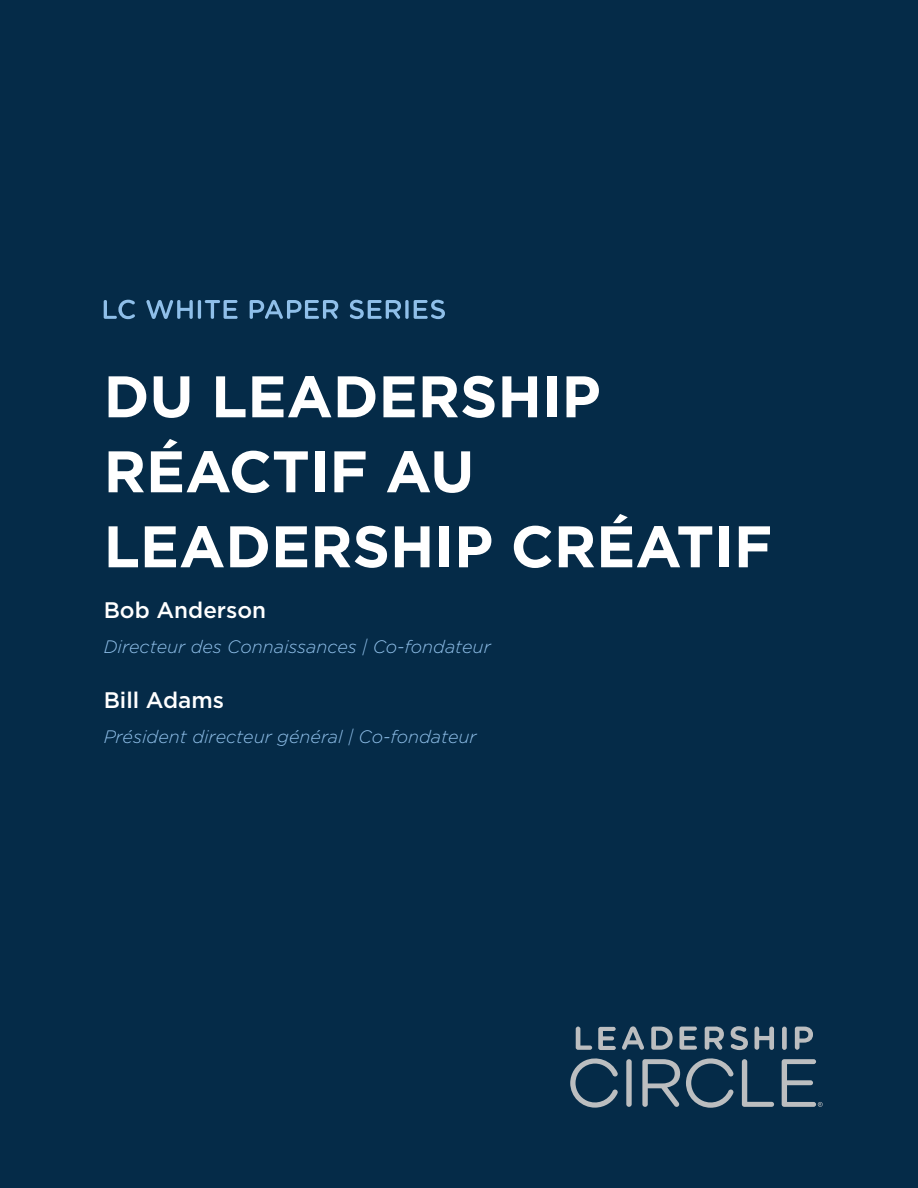
<style>
.page{position:relative;width:918px;height:1188px;background:#052b48}
.page>*{position:absolute;margin:0;border:0;box-sizing:border-box;transform-origin:0 0}
.t1{font:700 58.5px/75px "Gotham";color:#fff}
.t2{font:500 22.5px "Gotham";color:#fff}
.t3{font:italic 300 18px "Gotham";color:#8fbfe9}
</style>
<div class="page">
<svg style="left:782px;top:1027px;width:5px;height:23px"></svg>
<svg style="left:795px;top:1027px;width:18px;height:23px"></svg>
<svg style="left:570px;top:1026px;width:204px;height:82px"></svg>
<svg style="left:782px;top:1059px;width:41px;height:48px"></svg>
<svg style="left:104px;top:300px;width:31px;height:19px"></svg>
<svg style="left:146px;top:300px;width:47px;height:19px"></svg>
<hr style="left:198px;top:300px;width:3px;height:19px;background:#8fbfe9">
<svg style="left:205px;top:300px;width:33px;height:19px"></svg>
<svg style="left:250px;top:300px;width:88px;height:19px"></svg>
<svg style="left:350px;top:300px;width:51px;height:19px"></svg>
<svg style="left:405px;top:300px;width:4px;height:19px"></svg>
<svg style="left:414px;top:300px;width:31px;height:19px"></svg>
<h1 class="t1" style="left:104px;top:359px;width:670px">DU LEADERSHIP<br>RÉACTIF AU<br>LEADERSHIP CRÉATIF</h1>
<p class="t2" style="left:104px;top:596px;width:164px">Bob Anderson</p>
<p class="t3" style="left:104px;top:635px;width:389px">Directeur des Connaissances | Co-fondateur</p>
<p class="t2" style="left:104px;top:686px;width:122px">Bill Adams</p>
<p class="t3" style="left:104px;top:725px;width:374px">Président directeur général | Co-fondateur</p>
</div>
